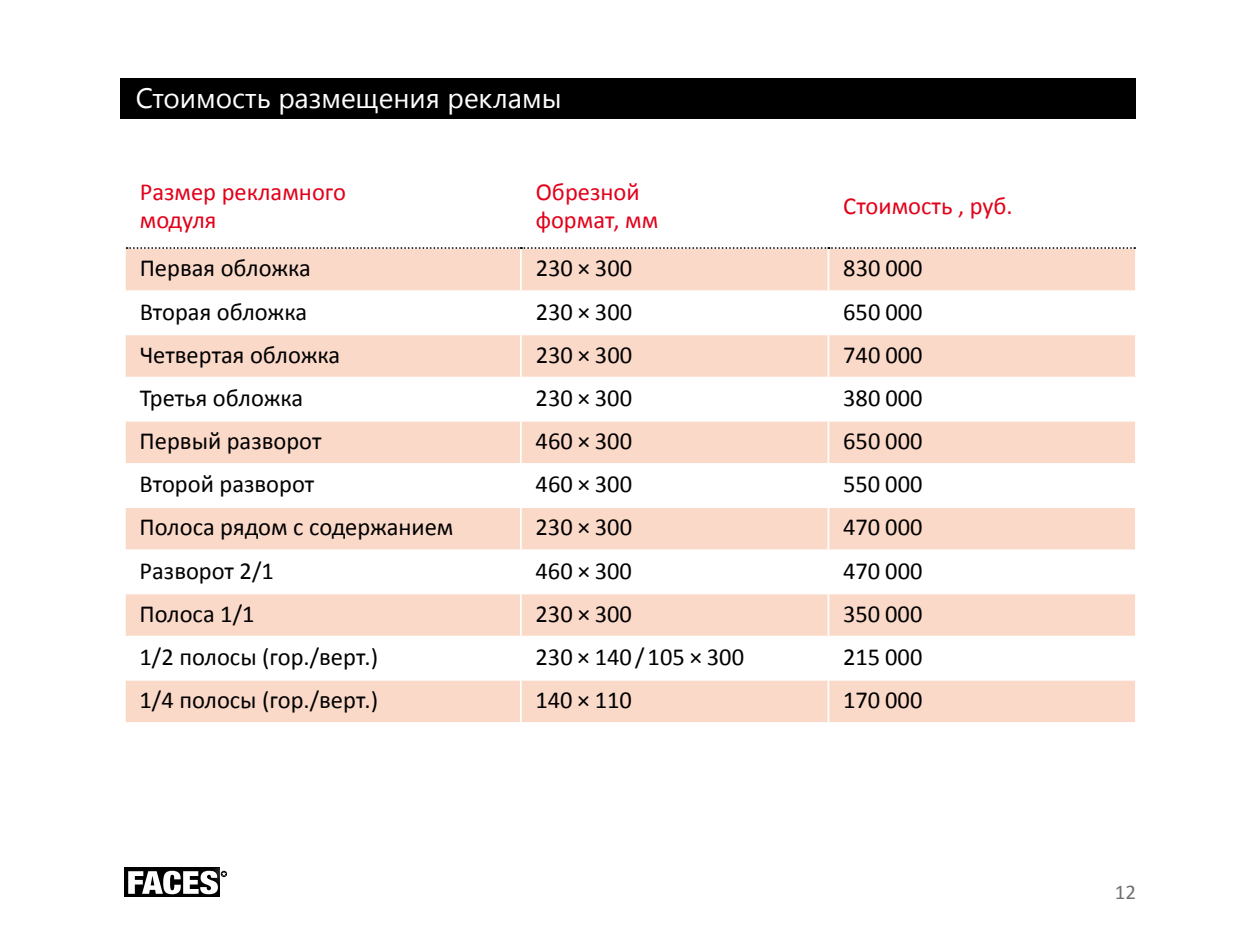
<style>
.page{position:relative;width:1260px;height:945px;background:#fff}
.page>*{position:absolute;margin:0;border:0;box-sizing:border-box;transform-origin:0 0}
.t1{font:28px "Segoe UI";color:#fff}
.t2{font:24.5px "Calibri";color:#000}
.t3{font:24.5px/28px "Calibri";color:#e2001a}
.t4{font:21px "Calibri";color:#707172}
</style>
<div class="page">
<svg style="left:126px;top:248px;width:1009px;height:474px;fill:#fbd9c9"></svg>
<hr style="left:520px;top:292px;width:2px;height:42px;background:#fff">
<hr style="left:828px;top:292px;width:1px;height:42px;background:#fff">
<hr style="left:520px;top:378px;width:2px;height:42px;background:#fff">
<hr style="left:828px;top:378px;width:1px;height:42px;background:#fff">
<hr style="left:520px;top:465px;width:2px;height:41px;background:#fff">
<hr style="left:828px;top:465px;width:1px;height:41px;background:#fff">
<hr style="left:520px;top:551px;width:2px;height:42px;background:#fff">
<hr style="left:828px;top:551px;width:1px;height:42px;background:#fff">
<hr style="left:520px;top:638px;width:2px;height:41px;background:#fff">
<hr style="left:828px;top:638px;width:1px;height:41px;background:#fff">
<hr style="left:124px;top:679px;width:397px;height:2px;background:#fff">
<hr style="left:521px;top:679px;width:307px;height:2px;background:#fff">
<hr style="left:520px;top:681px;width:2px;height:41px;background:#fff">
<hr style="left:828px;top:679px;width:309px;height:2px;background:#fff">
<hr style="left:828px;top:681px;width:1px;height:41px;background:#fff">
<hr style="left:124px;top:593px;width:397px;height:1px;background:#fff">
<hr style="left:124px;top:636px;width:397px;height:2px;background:#fff">
<hr style="left:521px;top:593px;width:307px;height:1px;background:#fff">
<hr style="left:520px;top:594px;width:2px;height:42px;background:#fff">
<hr style="left:521px;top:636px;width:307px;height:2px;background:#fff">
<hr style="left:828px;top:593px;width:309px;height:1px;background:#fff">
<hr style="left:828px;top:594px;width:1px;height:42px;background:#fff">
<hr style="left:828px;top:636px;width:309px;height:2px;background:#fff">
<hr style="left:124px;top:506px;width:397px;height:2px;background:#fff">
<hr style="left:124px;top:549px;width:397px;height:2px;background:#fff">
<hr style="left:521px;top:506px;width:307px;height:2px;background:#fff">
<hr style="left:520px;top:508px;width:2px;height:41px;background:#fff">
<hr style="left:521px;top:549px;width:307px;height:2px;background:#fff">
<hr style="left:828px;top:506px;width:309px;height:2px;background:#fff">
<hr style="left:828px;top:508px;width:1px;height:41px;background:#fff">
<hr style="left:828px;top:549px;width:309px;height:2px;background:#fff">
<hr style="left:124px;top:420px;width:397px;height:2px;background:#fff">
<hr style="left:124px;top:463px;width:397px;height:2px;background:#fff">
<hr style="left:521px;top:420px;width:307px;height:2px;background:#fff">
<hr style="left:520px;top:422px;width:2px;height:41px;background:#fff">
<hr style="left:521px;top:463px;width:307px;height:2px;background:#fff">
<hr style="left:828px;top:420px;width:309px;height:2px;background:#fff">
<hr style="left:828px;top:422px;width:1px;height:41px;background:#fff">
<hr style="left:828px;top:463px;width:309px;height:2px;background:#fff">
<hr style="left:124px;top:334px;width:397px;height:1px;background:#fff">
<hr style="left:124px;top:377px;width:397px;height:1px;background:#fff">
<hr style="left:521px;top:334px;width:307px;height:1px;background:#fff">
<hr style="left:520px;top:335px;width:2px;height:42px;background:#fff">
<hr style="left:521px;top:377px;width:307px;height:1px;background:#fff">
<hr style="left:828px;top:334px;width:309px;height:1px;background:#fff">
<hr style="left:828px;top:335px;width:1px;height:42px;background:#fff">
<hr style="left:828px;top:377px;width:309px;height:1px;background:#fff">
<hr style="left:124px;top:290px;width:397px;height:2px;background:#fff">
<hr style="left:520px;top:249px;width:2px;height:41px;background:#fff">
<hr style="left:521px;top:290px;width:307px;height:2px;background:#fff">
<hr style="left:828px;top:249px;width:1px;height:41px;background:#fff">
<hr style="left:828px;top:290px;width:309px;height:2px;background:#fff">
<svg style="left:127px;top:247px;width:1008px;height:2px"></svg>
<div style="left:121px;top:78px;width:1015px;height:40px;background:#000"></div>
<div style="left:124px;top:868px;width:96px;height:29px;background:#000"></div>
<img style="left:214px;top:868px;width:6px;height:3px">
<svg style="left:128px;top:871px;width:99px;height:23px"></svg>
<p class="t1" style="left:136px;top:79px;width:427px">Стоимость размещения рекламы</p>
<p class="t3" style="left:140px;top:178px;width:208px">Размер рекламного модуля</p>
<p class="t3" style="left:536px;top:178px;width:124px">Обрезной формат, мм</p>
<p class="t3" style="left:843px;top:192px;width:171px">Стоимость , руб.</p>
<p class="t2" style="left:140px;top:253px;width:173px">Первая обложка</p>
<p class="t2" style="left:536px;top:253px;width:98px">230 × 300</p>
<p class="t2" style="left:843px;top:253px;width:81px">830 000</p>
<p class="t2" style="left:140px;top:296px;width:169px">Вторая обложка</p>
<p class="t2" style="left:536px;top:296px;width:98px">230 × 300</p>
<p class="t2" style="left:843px;top:296px;width:81px">650 000</p>
<p class="t2" style="left:140px;top:339px;width:202px">Четвертая обложка</p>
<p class="t2" style="left:536px;top:339px;width:98px">230 × 300</p>
<p class="t2" style="left:843px;top:339px;width:81px">740 000</p>
<p class="t2" style="left:140px;top:382px;width:165px">Третья обложка</p>
<p class="t2" style="left:536px;top:382px;width:98px">230 × 300</p>
<p class="t2" style="left:843px;top:382px;width:81px">380 000</p>
<p class="t2" style="left:140px;top:425px;width:183px">Первый разворот</p>
<p class="t2" style="left:536px;top:425px;width:98px">460 × 300</p>
<p class="t2" style="left:843px;top:425px;width:81px">650 000</p>
<p class="t2" style="left:140px;top:469px;width:176px">Второй разворот</p>
<p class="t2" style="left:536px;top:469px;width:98px">460 × 300</p>
<p class="t2" style="left:843px;top:469px;width:81px">550 000</p>
<p class="t2" style="left:140px;top:512px;width:315px">Полоса рядом с содержанием</p>
<p class="t2" style="left:536px;top:512px;width:98px">230 × 300</p>
<p class="t2" style="left:843px;top:512px;width:81px">470 000</p>
<p class="t2" style="left:140px;top:555px;width:136px">Разворот 2/1</p>
<p class="t2" style="left:536px;top:555px;width:98px">460 × 300</p>
<p class="t2" style="left:843px;top:555px;width:81px">470 000</p>
<p class="t2" style="left:140px;top:598px;width:117px">Полоса 1/1</p>
<p class="t2" style="left:536px;top:598px;width:98px">230 × 300</p>
<p class="t2" style="left:843px;top:598px;width:81px">350 000</p>
<p class="t2" style="left:140px;top:641px;width:240px">1/2 полосы (гор./верт.)</p>
<p class="t2" style="left:535px;top:641px;width:210px">230 × 140 / 105 × 300</p>
<p class="t2" style="left:843px;top:641px;width:81px">215 000</p>
<p class="t2" style="left:140px;top:684px;width:240px">1/4 полосы (гор./верт.)</p>
<p class="t2" style="left:535px;top:684px;width:98px">140 × 110</p>
<p class="t2" style="left:843px;top:684px;width:81px">170 000</p>
<p class="t4" style="left:1115px;top:878px;width:23px">12</p>
</div>
